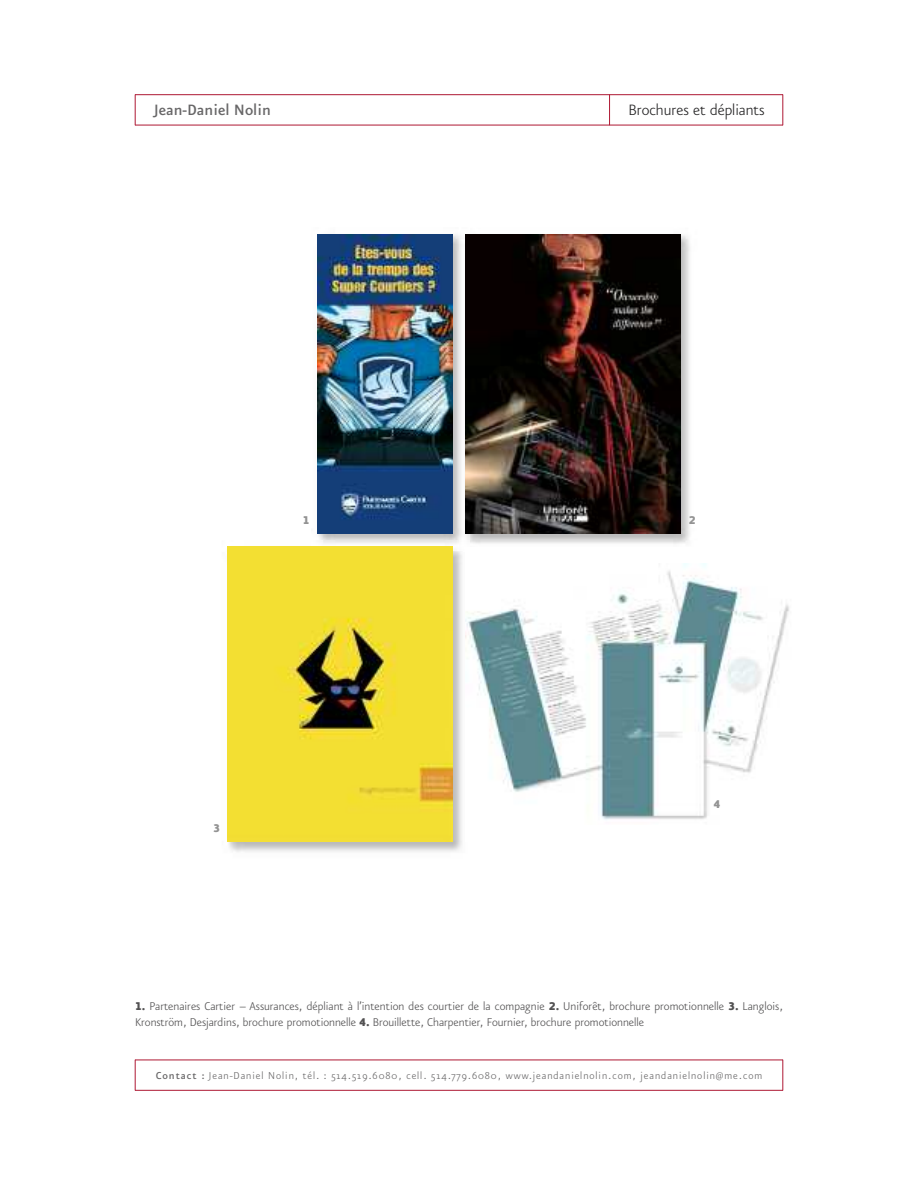
<style>
.page{position:relative;width:918px;height:1188px;background:#fff}
.page>*{position:absolute;margin:0;border:0;box-sizing:border-box;transform-origin:0 0}
.t1{font:300 18px "Eureka Sans";color:#272627}
.t2{font:500 18px "Eureka Sans";color:#686768}
.t3{font:300 13.5px/16.5px "Eureka Sans";color:#525152}
.t4{font:13.5px "Eureka Sans Black Caps";color:#939393}
.t5{font:300 12px "Eureka Sans";letter-spacing:.08em;color:#686768}
.s1{font-family:"Eureka Sans Black Caps";font-weight:400}
.s2{font-weight:500}
</style>
<div class="page">
<hr style="left:135px;top:94px;width:1px;height:31px;background:#ae1833">
<hr style="left:609px;top:94px;width:1px;height:31px;background:#ae1833">
<hr style="left:783px;top:94px;width:1px;height:31px;background:#ae1833">
<hr style="left:135px;top:94px;width:648px;height:1px;background:#ae1833">
<hr style="left:135px;top:125px;width:648px;height:1px;background:#ae1833">
<hr style="left:135px;top:1060px;width:1px;height:30px;background:#ae1833">
<hr style="left:783px;top:1060px;width:1px;height:30px;background:#ae1833">
<hr style="left:135px;top:1060px;width:648px;height:1px;background:#ae1833">
<hr style="left:135px;top:1090px;width:648px;height:1px;background:#ae1833">
<img style="left:317px;top:234px;width:152px;height:306px">
<img style="left:318px;top:234px;width:134px;height:299px">
<img style="left:469px;top:234px;width:221px;height:310px">
<img style="left:466px;top:234px;width:214px;height:299px">
<img style="left:227px;top:546px;width:239px;height:306px">
<img style="left:312px;top:540px;width:147px;height:10px">
<svg style="left:459px;top:540px;width:11px;height:10px"></svg>
<img style="left:228px;top:547px;width:224px;height:294px">
<div style="left:466px;top:547px;width:371px;height:294px;background:#fff"></div>
<img style="left:466px;top:563px;width:323px;height:257px">
<h1 class="t2" style="left:153px;top:103px;width:119px">Jean-Daniel Nolin</h1>
<h1 class="t1" style="left:629px;top:103px;width:138px">Brochures et dépliants</h1>
<p class="t4" style="left:303px;top:511px;width:8px">1</p>
<p class="t4" style="left:689px;top:512px;width:8px">2</p>
<p class="t4" style="left:213px;top:820px;width:8px">3</p>
<p class="t4" style="left:713px;top:796px;width:8px">4</p>
<p class="t3" style="left:135px;top:999px;width:650px"><span class="s1">1.</span> Partenaires Cartier – Assurances, dépliant à l’intention des courtier de la compagnie <span class="s1">2.</span> Uniforêt, brochure promotionnelle <span class="s1">3.</span> Langlois,<br>Kronström, Desjardins, brochure promotionnelle <span class="s1">4.</span> Brouillette, Charpentier, Fournier, brochure promotionnelle</p>
<p class="t5" style="left:156px;top:1071px;width:608px"><span class="s2">Contact :</span> Jean-Daniel Nolin, tél. : 514.519.6080, cell. 514.779.6080, www.jeandanielnolin.com, jeandanielnolin@me.com</p>
</div>
